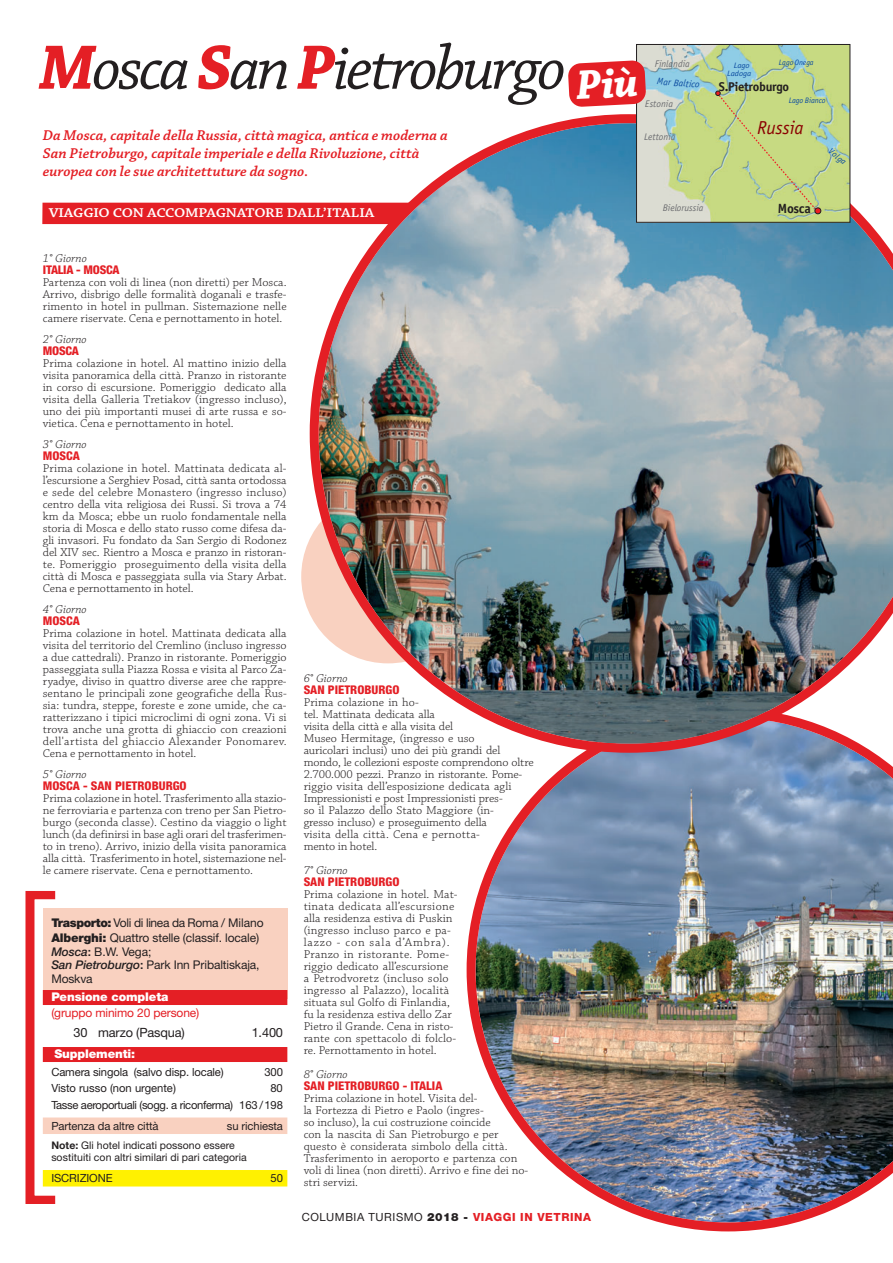
<style>
.page{position:relative;width:893px;height:1263px;background:#fff}
.page>*{position:absolute;margin:0;border:0;box-sizing:border-box;transform-origin:0 0}
.t1{font:italic 66px "Chaparral Pro";letter-spacing:-.05em;color:#231f20}
.t2{font:italic 18.75px "Officina Sans";color:#8b0202}
.t3{font:italic 600 15px/18px "Chaparral Pro";color:#e41f25}
.t4{font:600 13.5px "Chaparral Pro";letter-spacing:-.015em;color:#fff;scale:1.15 1}
.t5{font:700 13.35px "Officina Sans";letter-spacing:-.025em;color:#231f20}
.t6{font:12.75px "Helvetica Neue";letter-spacing:-.01em;color:#231f20}
.t7{font:700 12.75px "Officina Sans";letter-spacing:-.025em;color:#231f20}
.t8{font:300 12px/12px "Chaparral Pro";color:#231f20;text-align:justify}
.t9{font:12px/13.5px "Helvetica Neue";letter-spacing:-.01em;color:#231f20}
.t10{font:800 condensed 12px "Helvetica Neue";color:#e41f25}
.t11{font:italic 300 12px "Chaparral Pro";color:#231f20}
.t12{font:900 12px "Helvetica Neue";letter-spacing:-.01em;color:#fff}
.t13{font:12px "Helvetica Neue";letter-spacing:-.01em;color:#e41f25}
.t14{font:800 condensed 12px "Helvetica Neue";letter-spacing:-.02em;color:#e41f25}
.t15{font:11.25px "Helvetica Neue";letter-spacing:-.01em;color:#231f20}
.t16{font:11.25px/16.5px "Helvetica Neue";letter-spacing:-.03em;color:#231f20;text-align:right}
.t17{font:11.25px "Helvetica Neue";letter-spacing:.05em;color:#231f20}
.t18{font:10.5px/12px "Helvetica Neue";letter-spacing:.005em;color:#231f20}
.t19{font:italic 9.6px "Officina Sans";color:#6d6e71}
.t20{font:italic 9.6px "Officina Sans";color:#0d4da1}
.t21{font:italic 8.7px "Officina Sans";color:#0d4da1}
.t22{font:italic 7.95px "Officina Sans";color:#0d4da1}
.t23{font:italic 7.8px/7.5px "Officina Sans";color:#0d4da1;text-align:right;scale:1.1 1}
.t24{font:italic 7.8px "Officina Sans";color:#0d4da1}
.s1{font-weight:700;color:#e41f25}
.s2{font-weight:900}
.s3{font-weight:500;font-style:italic}
.s4{font-weight:500}
.s5{font-weight:700}
.s6{font-weight:800;color:#e41f25}
</style>
<div class="page">
<div style="left:43px;top:909px;width:244px;height:90px;background:#f9d1c0"></div>
<div style="left:43px;top:990px;width:244px;height:15px;background:#e41f25"></div>
<div style="left:43px;top:1047px;width:244px;height:15px;background:#e41f25"></div>
<div style="left:43px;top:1118px;width:244px;height:16px;background:#f9d1c0"></div>
<div style="left:43px;top:1170px;width:244px;height:17px;background:#fff101"></div>
<svg style="left:25px;top:891px;width:31px;height:313px"></svg>
<img style="left:467px;top:753px;width:425px;height:478px">
<img style="left:310px;top:114px;width:582px;height:639px">
<div style="left:42px;top:203px;width:374px;height:21px;background:#e41f25"></div>
<img style="left:638px;top:46px;width:210px;height:175px">
<svg style="left:715px;top:91px;width:106px;height:123px"></svg>
<div style="left:636px;top:44px;width:214px;height:179px;border:1px solid #231f20"></div>
<svg style="left:568px;top:60px;width:78px;height:47px"></svg>
<h1 class="t1" style="left:40px;top:27px;width:528px"><span class="s1">M</span>osca <span class="s1">S</span>an <span class="s1">P</span>ietroburgo</h1>
<p class="t3" style="left:43px;top:127px;width:406px">Da Mosca, capitale della Russia, città magica, antica e moderna a<br>San Pietroburgo, capitale imperiale e della Rivoluzione, città europea con le sue architettuture da sogno.</p>
<p class="t4" style="left:49px;top:204px;width:285px">VIAGGIO CON ACCOMPAGNATORE DALL’ITALIA</p>
<p class="t11" style="left:43px;top:251px;width:45px">1° Giorno</p>
<p class="t14" style="left:43px;top:265px;width:78px">ITALIA - MOSCA</p>
<p class="t8" style="left:43px;top:277px;width:245px">Partenza con voli di linea (non diretti) per Mosca.<br>Arrivo, disbrigo delle formalità doganali e trasfe&shy;rimento in hotel in pullman. Sistemazione nelle camere riservate. Cena e pernottamento in hotel.</p>
<p class="t11" style="left:43px;top:332px;width:45px">2° Giorno</p>
<p class="t10" style="left:43px;top:346px;width:38px">MOSCA</p>
<p class="t8" style="left:43px;top:358px;width:245px">Prima colazione in hotel. Al mattino inizio della visita panoramica della città. Pranzo in ristorante in corso di escursione. Pomeriggio dedicato alla visita della Galleria Tretiakov (ingresso incluso), uno dei più importanti musei di arte russa e so&shy;vietica. Cena e pernottamento in hotel.</p>
<p class="t11" style="left:43px;top:437px;width:45px">3° Giorno</p>
<p class="t10" style="left:43px;top:451px;width:39px">MOSCA</p>
<p class="t8" style="left:43px;top:463px;width:245px">Prima colazione in hotel. Mattinata dedicata al&shy;l’escursione a Serghiev Posad, città santa ortodossa e sede del celebre Monastero (ingresso incluso) centro della vita religiosa dei Russi. Si trova a 74 km da Mosca; ebbe un ruolo fondamentale nella storia di Mosca e dello stato russo come difesa da&shy;gli invasori. Fu fondato da San Sergio di Rodonez del XIV sec. Rientro a Mosca e pranzo in ristoran&shy;te. Pomeriggio proseguimento della visita della città di Mosca e passeggiata sulla via Stary Arbat.<br>Cena e pernottamento in hotel.</p>
<p class="t11" style="left:43px;top:602px;width:45px">4° Giorno</p>
<p class="t10" style="left:43px;top:616px;width:39px">MOSCA</p>
<p class="t8" style="left:43px;top:628px;width:245px">Prima colazione in hotel. Mattinata dedicata alla visita del territorio del Cremlino (incluso ingresso a due cattedrali). Pranzo in ristorante. Pomeriggio passeggiata sulla Piazza Rossa e visita al Parco Za&shy;ryadye, diviso in quattro diverse aree che rappre&shy;sentano le principali zone geografiche della Rus&shy;sia: tundra, steppe, foreste e zone umide, che ca&shy;ratterizzano i tipici microclimi di ogni zona. Vi si trova anche una grotta di ghiaccio con creazioni dell'artista del ghiaccio Alexander Ponomarev.<br>Cena e pernottamento in hotel.</p>
<p class="t11" style="left:43px;top:767px;width:45px">5° Giorno</p>
<p class="t10" style="left:43px;top:781px;width:145px">MOSCA - SAN PIETROBURGO</p>
<p class="t8" style="left:43px;top:793px;width:245px">Prima colazione in hotel. Trasferimento alla stazio&shy;ne ferroviaria e partenza con treno per San Pietro&shy;burgo (seconda classe). Cestino da viaggio o light lunch (da definirsi in base agli orari del trasferimen&shy;to in treno). Arrivo, inizio della visita panoramica alla città. Trasferimento in hotel, sistemazione nel&shy;le camere riservate. Cena e pernottamento.</p>
<p class="t9" style="left:51px;top:917px;width:214px;line-height:15px"><span class="s2">Trasporto:</span> Voli di linea da Roma / Milano<br><span class="s2">Alberghi:</span> Quattro stelle (classif. locale)</p>
<p class="t9" style="left:51px;top:946px;width:210px"><span class="s3">Mosca</span><span class="s4">:</span> B.W. Vega;<br><span class="s3">San Pietroburgo</span><span class="s4">:</span> Park Inn Pribaltiskaja,<br>Moskva</p>
<p class="t12" style="left:51px;top:992px;width:119px">Pensione completa</p>
<p class="t13" style="left:51px;top:1009px;width:149px">(gruppo minimo 20 persone)</p>
<p class="t6" style="left:73px;top:1028px;width:113px">30 marzo (Pasqua)</p>
<p class="t6" style="left:252px;top:1028px;width:33px">1.400</p>
<p class="t12" style="left:54px;top:1049px;width:82px">Supplementi:</p>
<p class="t15" style="left:51px;top:1068px;width:174px">Camera singola (salvo disp. locale)</p>
<p class="t15" style="left:264px;top:1068px;width:20px">300</p>
<p class="t15" style="left:51px;top:1084px;width:126px">Visto russo (non urgente)</p>
<p class="t16" style="left:51px;top:1081px;width:233px">80<br>Tasse aeroportuali (sogg. a riconferma) 163 /198</p>
<p class="t15" style="left:51px;top:1122px;width:109px">Partenza da altre città</p>
<p class="t15" style="left:227px;top:1122px;width:58px">su richiesta</p>
<p class="t18" style="left:51px;top:1141px;width:197px"><span class="s5">Note:</span> Gli hotel indicati possono essere sostituiti con altri similari di pari categoria</p>
<p class="t15" style="left:51px;top:1174px;width:63px">ISCRIZIONE</p>
<p class="t15" style="left:271px;top:1174px;width:14px">50</p>
<p class="t11" style="left:304px;top:671px;width:45px">6° Giorno</p>
<p class="t10" style="left:304px;top:685px;width:97px">SAN PIETROBURGO</p>
<p class="t8" style="left:304px;top:697px;width:232px;text-align:left">Prima colazione in ho-<br>tel. Mattinata dedicata alla<br>visita della città e alla visita del<br>Museo Hermitage, (ingresso e uso<br>auricolari inclusi) uno dei più grandi del mondo, le collezioni esposte comprendono oltre 2.700.000 pezzi. Pranzo in ristorante. Pome&shy;riggio visita dell’esposizione dedicata agli Impressionisti e post Impressionisti pres-<br>so il Palazzo dello Stato Maggiore (in-<br>gresso incluso) e proseguimento della<br>visita della città. Cena e pernotta-<br>mento in hotel.</p>
<p class="t11" style="left:304px;top:863px;width:45px">7° Giorno</p>
<p class="t10" style="left:304px;top:877px;width:97px">SAN PIETROBURGO</p>
<p class="t8" style="left:304px;top:889px;width:155px;text-align:left">Prima colazione in hotel. Mat&shy;tinata dedicata all’escursione alla residenza estiva di Puskin (ingresso incluso parco e pa&shy;lazzo - con sala d’Ambra).<br>Pranzo in ristorante. Pome&shy;riggio dedicato all’escursione<br>a Petrodvoretz (incluso solo ingresso al Palazzo), località situata sul Golfo di Finlandia, fu la residenza estiva dello Zar<br>Pietro il Grande. Cena in risto&shy;rante con spettacolo di folclo&shy;re. Pernottamento in hotel.</p>
<p class="t11" style="left:304px;top:1067px;width:45px">8° Giorno</p>
<p class="t10" style="left:304px;top:1081px;width:140px">SAN PIETROBURGO - ITALIA</p>
<p class="t8" style="left:304px;top:1093px;width:226px;text-align:left">Prima colazione in hotel. Visita del-<br>la Fortezza di Pietro e Paolo (ingres-<br>so incluso), la cui costruzione coincide<br>con la nascita di San Pietroburgo e per questo è considerata simbolo della città.<br>Trasferimento in aeroporto e partenza con voli di linea (non diretti). Arrivo e fine dei no&shy;stri servizi.</p>
<p class="t17" style="left:302px;top:1213px;width:291px">COLUMBIA TURISMO <span class="s2">2018 -</span> <span class="s6">VIAGGI IN VETRINA</span></p>
<p class="t19" style="left:655px;top:60px;width:36px">Finlandia</p>
<p class="t20" style="left:657px;top:77px;width:44px;rotate:5deg">Mar Baltico</p>
<p class="t19" style="left:645px;top:100px;width:29px">Estonia</p>
<p class="t19" style="left:644px;top:133px;width:33px">Lettonia</p>
<p class="t19" style="left:663px;top:204px;width:42px">Bielorussia</p>
<p class="t23" style="left:727px;top:63px;width:24px">Lago<br>Ladoga</p>
<p class="t24" style="left:779px;top:60px;width:36px">Lago Onega</p>
<p class="t22" style="left:789px;top:97px;width:39px">Lago Bianco</p>
<p class="t7" style="left:719px;top:82px;width:72px">S.Pietroburgo</p>
<h2 class="t2" style="left:757px;top:120px;width:48px">Russia</h2>
<p class="t5" style="left:778px;top:204px;width:34px">Mosca</p>
<p class="t21" style="left:832px;top:147px;width:22px;rotate:40deg">Volga</p>
</div>
